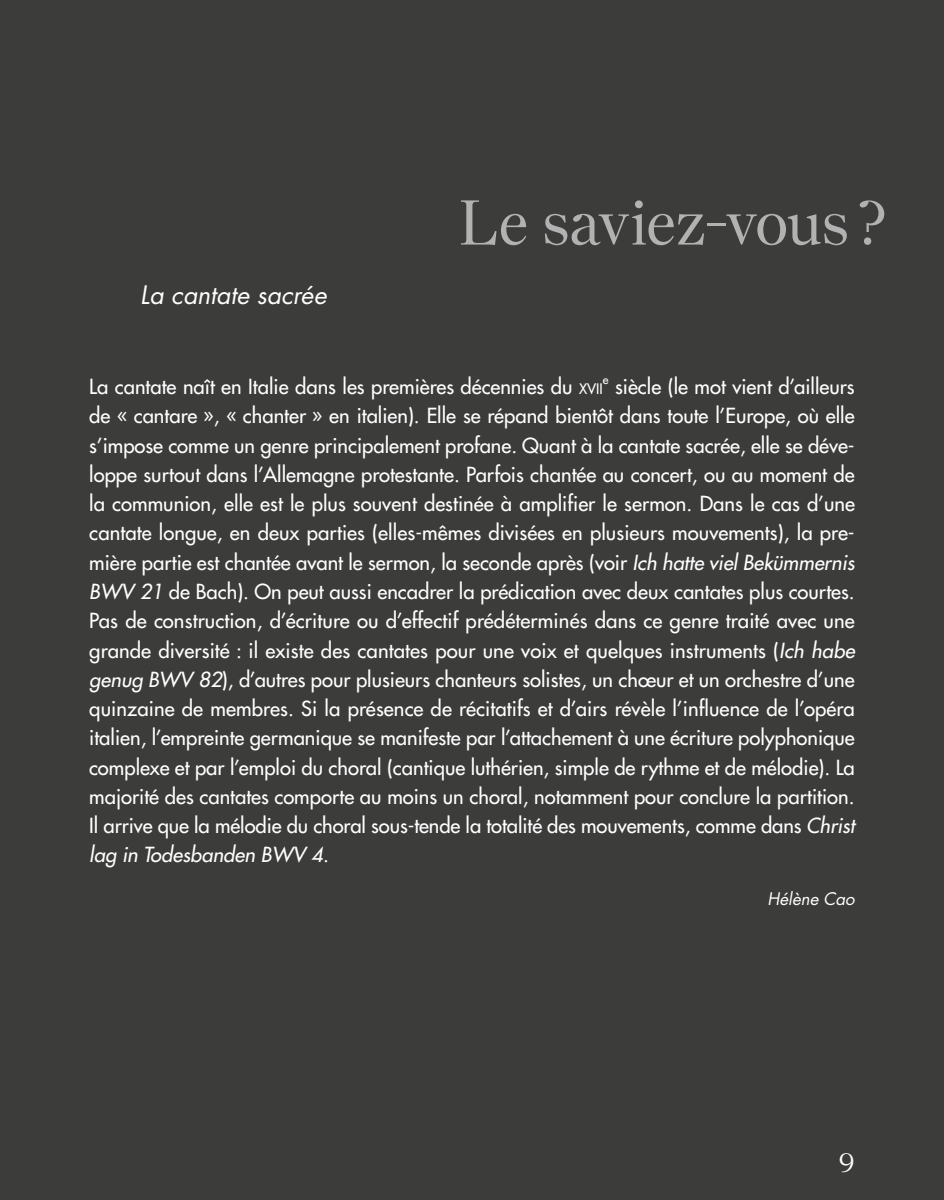
<style>
.page{position:relative;width:944px;height:1200px;background:#fff}
.page>*{position:absolute;margin:0;border:0;box-sizing:border-box;transform-origin:0 0}
.t1{font:63px "Nantes";letter-spacing:-.01em;color:#b3b2b2}
.t2{font:27px "Nantes";color:#fff}
._05_00_TITRE_le_savi{font:italic 24.75px "Futura LTW1 G";color:#fff}
._05_01_TEXTE_le_savi{font:500 20.25px/29.2px "Futura LTW1 G";letter-spacing:-.005em;color:#fff;text-align:justify}
._05_02_SIGNATURE_le{font:italic 16.88px "Futura LTW1 G";color:#fff}
._05_01_TEXTE_le_savi-2{font:500 11.7px "Futura LTW1 G";color:#fff}
.s1{font-style:italic}
.s2{font-size:14.17px}
</style>
<div class="page">
<div style="left:0;top:0;width:944px;height:1199px;background:#3c3c3b"></div>
<p class="_05_00_TITRE_le_savi" style="left:140px;top:274px;width:188px">La cantate sacrée</p>
<h1 class="t1" style="left:460px;top:177px;width:428px">Le saviez-vous ?</h1>
<p class="_05_01_TEXTE_le_savi" style="left:89px;top:370px;width:767px;text-indent:526px">siècle (le mot vient d’ailleurs de « cantare », « chanter » en italien). Elle se répand bientôt dans toute l’Europe, où elle s’impose comme un genre principalement profane. Quant à la cantate sacrée, elle se déve&shy;loppe surtout dans l’Allemagne protestante. Parfois chantée au concert, ou au moment de la communion, elle est le plus souvent destinée à amplifier le sermon. Dans le cas d’une cantate longue, en deux parties (elles-mêmes divisées en plusieurs mouvements), la pre&shy;mière partie est chantée avant le sermon, la seconde après (voir <span class="s1">Ich hatte viel Bekümmernis BWV 21</span> de Bach). On peut aussi encadrer la prédication avec deux cantates plus courtes.<br>Pas de construction, d’écriture ou d’effectif prédéterminés dans ce genre traité avec une grande diversité : il existe des cantates pour une voix et quelques instruments (<span class="s1">Ich habe genug BWV 82</span>), d’autres pour plusieurs chanteurs solistes, un chœur et un orchestre d’une quinzaine de membres. Si la présence de récitatifs et d’airs révèle l’influence de l’opéra italien, l’empreinte germanique se manifeste par l’attachement à une écriture polyphonique complexe et par l’emploi du choral (cantique luthérien, simple de rythme et de mélodie). La majorité des cantates comporte au moins un choral, notamment pour conclure la partition.<br>Il arrive que la mélodie du choral sous-tende la totalité des mouvements, comme dans <span class="s1">Christ lag in Todesbanden BWV 4</span>.</p>
<p class="_05_02_SIGNATURE_le" style="left:767px;top:884px;width:89px">Hélène Cao</p>
<p class="_05_01_TEXTE_le_savi" style="left:89px;top:370px;width:515px">La cantate naît en Italie dans les premières décennies du <span class="s2">xvii</span></p>
<p class="_05_01_TEXTE_le_savi-2" style="left:603px;top:370px;width:7px">e</p>
<h2 class="t2" style="left:839px;top:1142px;width:17px">9</h2>
</div>
